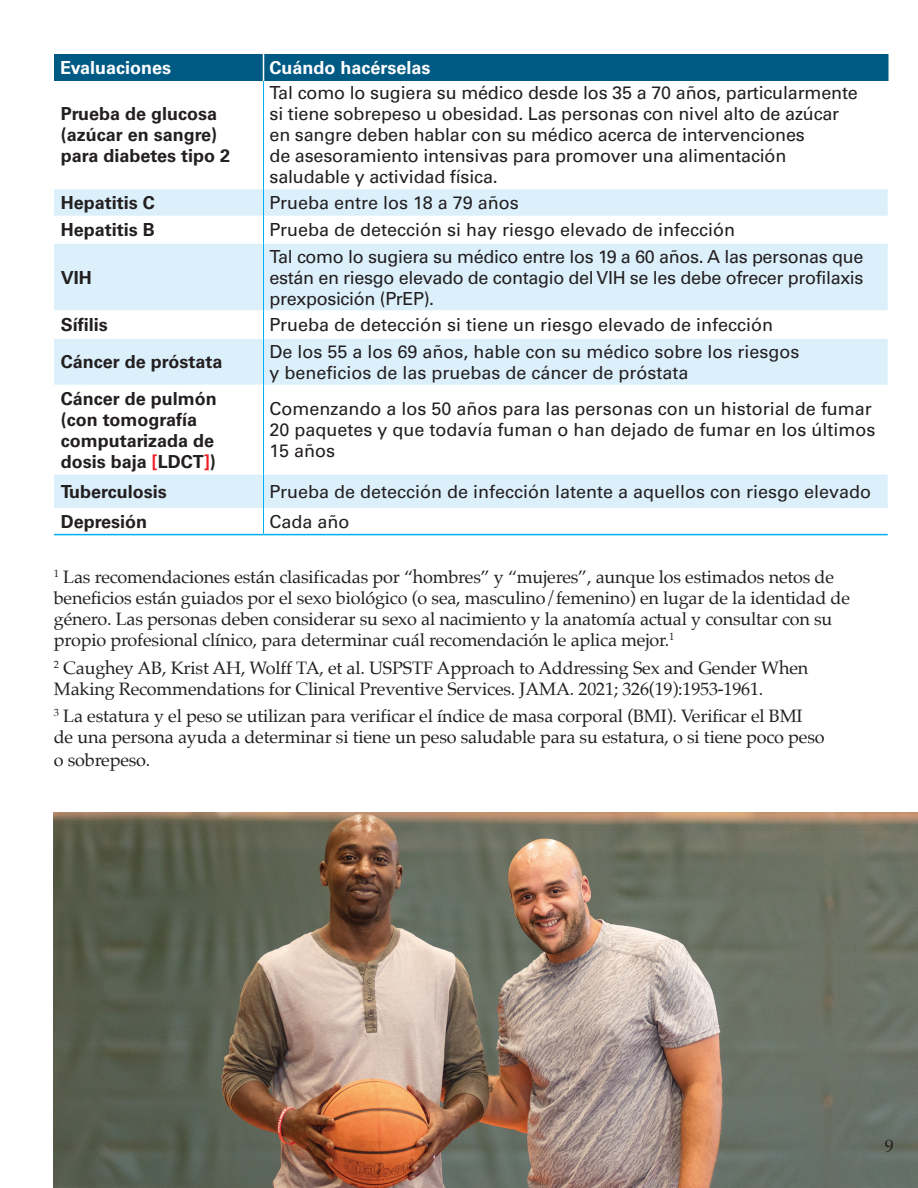
<style>
.page{position:relative;width:918px;height:1188px;background:#fff}
.page>*{position:absolute;margin:0;border:0;box-sizing:border-box;transform-origin:0 0}
.t1{font:18px/21px "Univers LT Std";color:#231f20}
.t2{font:18px/21px "Palatino";letter-spacing:-.01em;color:#231f20}
.t3{font:700 18px/21px "Univers LT Std";color:#231f20}
.t4{font:700 18px "Univers LT Std";color:#fff}
.s1{color:#ed1c24}
</style>
<div class="page">
<img style="left:54px;top:812px;width:864px;height:376px">
<div style="left:54px;top:189px;width:834px;height:319px;background:#dcf0fc"></div>
<svg style="left:54px;top:216px;width:834px;height:258px"></svg>
<div style="left:54px;top:54px;width:833px;height:27px;background:#005a84"></div>
<hr style="left:887px;top:54px;width:2px;height:27px;background:#005a84">
<hr style="left:263px;top:81px;width:1px;height:108px;background:#00aeef">
<svg style="left:263px;top:189px;width:1px;height:54px"></svg>
<hr style="left:263px;top:243px;width:1px;height:68px;background:#00aeef">
<svg style="left:263px;top:311px;width:1px;height:28px"></svg>
<hr style="left:263px;top:339px;width:1px;height:46px;background:#00aeef">
<hr style="left:263px;top:385px;width:1px;height:89px;background:#00aeef">
<hr style="left:263px;top:474px;width:1px;height:34px;background:#00aeef">
<hr style="left:54px;top:534px;width:210px;height:1px;background:#00aeef">
<svg style="left:263px;top:508px;width:1px;height:26px"></svg>
<hr style="left:264px;top:534px;width:624px;height:1px;background:#00aeef">
<p class="t4" style="left:60px;top:57px;width:113px">Evaluaciones</p>
<p class="t4" style="left:270px;top:57px;width:163px">Cuándo hacérselas</p>
<p class="t3" style="left:61px;top:104px;width:171px">Prueba de glucosa (azúcar en sangre) para diabetes tipo 2</p>
<p class="t1" style="left:270px;top:83px;width:590px">Tal como lo sugiera su médico desde los 35 a 70 años, particularmente si tiene sobrepeso u obesidad. Las personas con nivel alto de azúcar en sangre deben hablar con su médico acerca de intervenciones<br>de asesoramiento intensivas para promover una alimentación saludable y actividad física.</p>
<p class="t3" style="left:61px;top:192px;width:96px">Hepatitis C</p>
<p class="t1" style="left:270px;top:192px;width:251px">Prueba entre los 18 a 79 años</p>
<p class="t3" style="left:61px;top:220px;width:96px">Hepatitis B</p>
<p class="t1" style="left:270px;top:219px;width:467px">Prueba de detección si hay riesgo elevado de infección</p>
<p class="t3" style="left:61px;top:267px;width:32px">VIH</p>
<p class="t1" style="left:270px;top:246px;width:596px;text-align:justify">Tal como lo sugiera su médico entre los 19 a 60 años. A las personas que están en riesgo elevado de contagio del VIH se les debe ofrecer profilaxis prexposición (PrEP).</p>
<p class="t3" style="left:61px;top:315px;width:49px">Sífilis</p>
<p class="t1" style="left:270px;top:314px;width:505px">Prueba de detección si tiene un riesgo elevado de infección</p>
<p class="t3" style="left:61px;top:352px;width:163px">Cáncer de próstata</p>
<p class="t1" style="left:270px;top:341px;width:532px">De los 55 a los 69 años, hable con su médico sobre los riesgos y beneficios de las pruebas de cáncer de próstata</p>
<p class="t3" style="left:61px;top:388px;width:158px">Cáncer de pulmón (con tomografía computarizada de dosis baja <span class="s1">[</span>LDCT<span class="s1">]</span>)</p>
<p class="t1" style="left:270px;top:398px;width:608px">Comenzando a los 50 años para las personas con un historial de fumar<br>20 paquetes y que todavía fuman o han dejado de fumar en los últimos<br>15 años</p>
<p class="t3" style="left:61px;top:481px;width:107px">Tuberculosis</p>
<p class="t1" style="left:270px;top:481px;width:603px">Prueba de detección de infección latente a aquellos con riesgo elevado</p>
<p class="t3" style="left:61px;top:511px;width:88px">Depresión</p>
<p class="t1" style="left:270px;top:511px;width:82px">Cada año</p>
<p class="t2" style="left:54px;top:566px;width:798px"><sup>1</sup> Las recomendaciones están clasificadas por “hombres” y “mujeres”, aunque los estimados netos de beneficios están guiados por el sexo biológico (o sea, masculino/femenino) en lugar de la identidad de género. Las personas deben considerar su sexo al nacimiento y la anatomía actual y consultar con su propio profesional clínico, para determinar cuál recomendación le aplica mejor.<sup>1</sup></p>
<p class="t2" style="left:54px;top:657px;width:756px"><sup>2</sup> Caughey AB, Krist AH, Wolff TA, et al. USPSTF Approach to Addressing Sex and Gender When<br>Making Recommendations for Clinical Preventive Services. JAMA. 2021; 326(19):1953-1961.</p>
<p class="t2" style="left:54px;top:705px;width:772px;line-height:21.8px"><sup>3</sup> La estatura y el peso se utilizan para verificar el índice de masa corporal (BMI). Verificar el BMI de una persona ayuda a determinar si tiene un peso saludable para su estatura, o si tiene poco peso o sobrepeso.</p>
<p class="t2" style="left:885px;top:1136px;width:10px">9</p>
</div>
